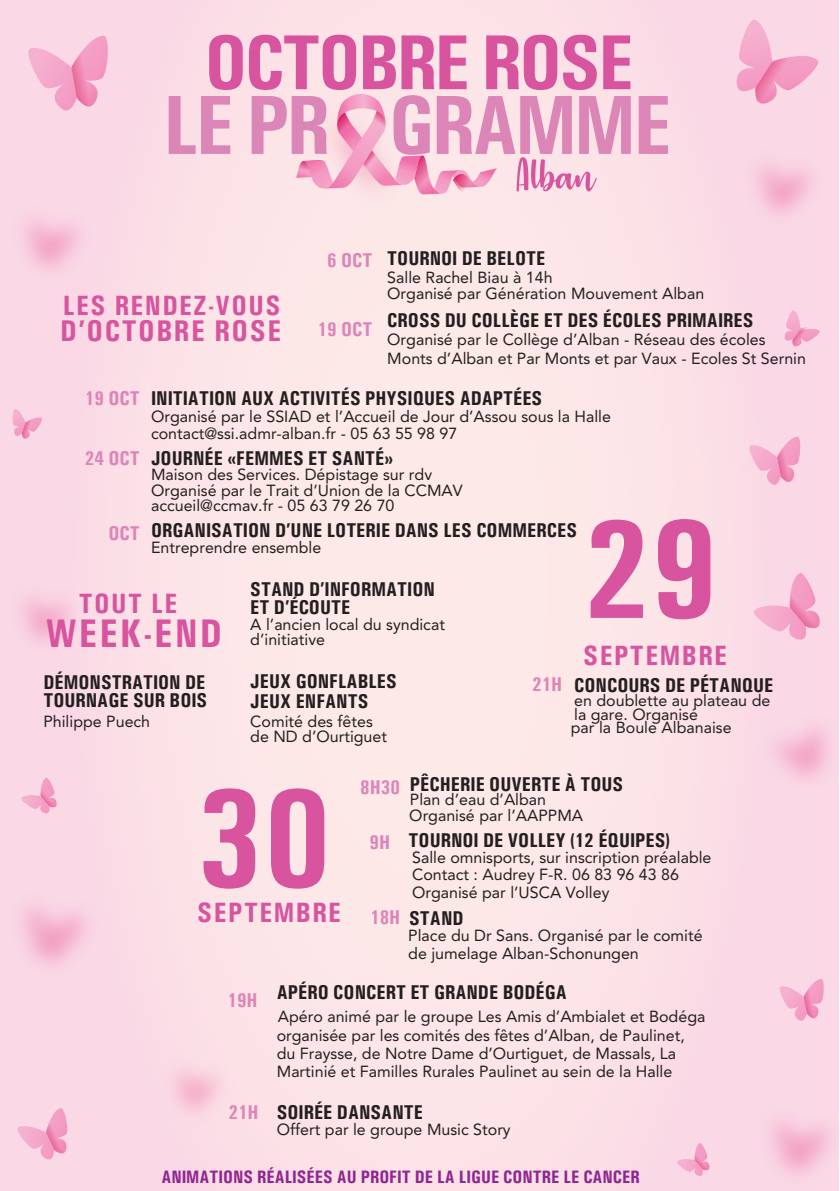
<style>
.page{position:relative;width:840px;height:1191px;background:#fff}
.page>*{position:absolute;margin:0;border:0;box-sizing:border-box;transform-origin:0 0}
.t1{font:700 condensed 142px "Univers";color:#d8549f}
.t2{font:700 condensed 84px "Univers";letter-spacing:-.04em;color:#dc86b8}
.t3{font:700 condensed 78px "Univers";letter-spacing:-.04em;color:#d8549f}
.t4{font:52px "Strawberry Blossom";color:#d8549f}
.t5{font:700 condensed 40px "Univers";letter-spacing:.05em;color:#d8549f}
.t6{font:700 condensed 30px "Univers";letter-spacing:.05em;color:#d8549f}
.t7{font:700 condensed 28px "Univers";letter-spacing:.05em;color:#d8549f}
.t8{font:700 condensed 20px "Univers";color:#231f20}
.t9{font:700 condensed 20px "Univers";color:#dc86b8}
.t10{font:700 condensed 18px "Univers";color:#90268f}
.t11{font:16px/14px "Avenir LT Std";color:#231f20}
.s1{color:#dc86b8}
</style>
<div class="page">
<div style="left:0;top:0;width:838px;height:1190px;background:linear-gradient(to right,#fce1e7,#fce1e7)"></div>
<svg style="left:14px;top:1108px;width:55px;height:54px;background:#f6bdd6"></svg>
<svg style="left:12px;top:409px;width:32px;height:32px"></svg>
<svg style="left:745px;top:437px;width:56px;height:51px;background:#f6bcd5"></svg>
<svg style="left:736px;top:20px;width:86px;height:73px;background:#f6bad4"></svg>
<svg style="left:783px;top:310px;width:38px;height:38px"></svg>
<img style="left:0;top:148px;width:147px;height:188px">
<img style="left:0;top:527px;width:139px;height:182px">
<svg style="left:19px;top:777px;width:38px;height:38px"></svg>
<svg style="left:23px;top:36px;width:88px;height:80px;background:#f6bbd5"></svg>
<img style="left:704px;top:658px;width:134px;height:189px">
<svg style="left:750px;top:573px;width:70px;height:69px;background:#f7bed6"></svg>
<div style="left:106px;top:999px;width:181px;height:180px;background:#fbdde6"></div>
<svg style="left:675px;top:1143px;width:29px;height:34px"></svg>
<svg style="left:776px;top:978px;width:48px;height:46px;background:#f6bcd5"></svg>
<img style="left:704px;top:1049px;width:134px;height:141px">
<img style="left:0;top:836px;width:154px;height:196px">
<img style="left:689px;top:93px;width:149px;height:188px">
<img style="left:836px;top:149px;width:2px;height:188px">
<img style="left:834px;top:528px;width:4px;height:182px">
<div style="left:828px;top:863px;width:10px;height:179px;background:#fad8e6"></div>
<div style="left:284px;top:82px;width:186px;height:187px;background:#fde8e8"></div>
<div style="left:248px;top:46px;width:186px;height:187px;background:#fce5e7"></div>
<svg style="left:296px;top:94px;width:200px;height:101px;background:#f9ccd9"></svg>
<h3 class="t3" style="left:204px;top:15px;width:431px">OCTOBRE ROSE</h3>
<h2 class="t2" style="left:163px;top:74px;width:510px">LE PR GRAMME</h2>
<h3 class="t7" style="left:63px;top:289px;width:219px">LES RENDEZ-VOUS</h3>
<h3 class="t6" style="left:60px;top:313px;width:222px">D’OCTOBRE ROSE</h3>
<h3 class="t4" style="left:516px;top:150px;width:80px">Alban</h3>
<p class="t9" style="left:327px;top:248px;width:47px">6 OCT</p>
<p class="t9" style="left:317px;top:317px;width:56px">19 OCT</p>
<p class="t8" style="left:387px;top:246px;width:159px">TOURNOI DE BELOTE</p>
<p class="t11" style="left:387px;top:269px;width:318px;line-height:16px">Salle Rachel Biau à 14h<br>Organisé par Génération Mouvement Alban</p>
<p class="t11" style="left:387px;top:333px;width:379px">Organisé par le Collège d’Alban - Réseau des écoles</p>
<p class="t8" style="left:387px;top:308px;width:367px">CROSS DU COLLÈGE ET DES ÉCOLES PRIMAIRES</p>
<p class="t11" style="left:387px;top:351px;width:420px">Monts d’Alban et Par Monts et par Vaux - Ecoles St Sernin</p>
<p class="t9" style="left:85px;top:385px;width:56px">19 OCT</p>
<p class="t9" style="left:85px;top:446px;width:56px">24 OCT</p>
<p class="t8" style="left:151px;top:386px;width:392px">INITIATION AUX ACTIVITÉS PHYSIQUES ADAPTÉES</p>
<p class="t11" style="left:151px;top:410px;width:461px">Organisé par le SSIAD et l’Accueil de Jour d’Assou sous la Halle</p>
<p class="t11" style="left:151px;top:426px;width:307px">contact@ssi.admr-alban.fr - 05 63 55 98 97</p>
<p class="t8" style="left:151px;top:446px;width:243px">JOURNÉE «FEMMES ET SANTÉ»</p>
<p class="t11" style="left:151px;top:466px;width:313px;line-height:16.4px">Maison des Services. Dépistage sur rdv<br>Organisé par le Trait d’Union de la CCMAV</p>
<p class="t11" style="left:151px;top:498px;width:245px">accueil@ccmav.fr - 05 63 79 26 70</p>
<h1 class="t1" style="left:581px;top:483px;width:138px">29</h1>
<p class="t8" style="left:151px;top:517px;width:427px">ORGANISATION D’UNE LOTERIE DANS LES COMMERCES</p>
<p class="t9" style="left:108px;top:520px;width:33px">OCT</p>
<p class="t11" style="left:151px;top:541px;width:172px">Entreprendre ensemble</p>
<p class="t8" style="left:250px;top:576px;width:186px">STAND D’INFORMATION</p>
<p class="t11" style="left:250px;top:617px;width:196px">A l’ancien local du syndicat</p>
<h3 class="t7" style="left:79px;top:587px;width:100px">TOUT LE</h3>
<h3 class="t5" style="left:46px;top:609px;width:177px">WEEK-END</h3>
<p class="t8" style="left:43px;top:670px;width:163px">DÉMONSTRATION DE</p>
<p class="t11" style="left:43px;top:715px;width:108px">Philippe Puech</p>
<p class="t8" style="left:250px;top:595px;width:101px">ET D’ÉCOUTE</p>
<p class="t11" style="left:250px;top:633px;width:76px">d’initiative</p>
<h3 class="t7" style="left:583px;top:638px;width:145px">SEPTEMBRE</h3>
<p class="t8" style="left:250px;top:669px;width:148px">JEUX GONFLABLES</p>
<p class="t8" style="left:574px;top:673px;width:201px">CONCOURS DE PÉTANQUE</p>
<p class="t11" style="left:574px;top:694px;width:197px">en doublette au plateau de la gare. Organisé</p>
<p class="t11" style="left:570px;top:720px;width:162px">par la Boule Albanaise</p>
<p class="t9" style="left:532px;top:672px;width:32px">21H</p>
<p class="t8" style="left:43px;top:688px;width:165px">TOURNAGE SUR BOIS</p>
<p class="t8" style="left:250px;top:688px;width:119px">JEUX ENFANTS</p>
<p class="t11" style="left:250px;top:715px;width:124px">Comité des fêtes</p>
<p class="t11" style="left:250px;top:729px;width:138px">de ND d’Ourtiguet</p>
<h1 class="t1" style="left:195px;top:752px;width:138px">30</h1>
<h3 class="t7" style="left:197px;top:895px;width:145px">SEPTEMBRE</h3>
<p class="t9" style="left:360px;top:774px;width:41px">8H30</p>
<p class="t9" style="left:369px;top:830px;width:22px">9H</p>
<p class="t8" style="left:410px;top:771px;width:215px">PÊCHERIE OUVERTE À TOUS</p>
<p class="t11" style="left:410px;top:792px;width:138px">Plan d’eau d’Alban</p>
<p class="t11" style="left:409px;top:809px;width:175px">Organisé par l’AAPPMA</p>
<p class="t8" style="left:408px;top:828px;width:263px">TOURNOI DE VOLLEY (12 ÉQUIPES)</p>
<p class="t11" style="left:412px;top:851px;width:301px">Salle omnisports, sur inscription préalable</p>
<p class="t11" style="left:412px;top:868px;width:268px">Contact : Audrey F-R. 06 83 96 43 86</p>
<p class="t11" style="left:412px;top:886px;width:199px">Organisé par l’USCA Volley</p>
<p class="t11" style="left:408px;top:926px;width:296px;line-height:17.8px">Place du Dr Sans. Organisé par le comité de jumelage Alban-Schonungen</p>
<p class="t8" style="left:370px;top:905px;width:95px"><span class="s1">18H</span> STAND</p>
<p class="t9" style="left:227px;top:988px;width:32px">19H</p>
<p class="t9" style="left:228px;top:1099px;width:32px">21H</p>
<p class="t8" style="left:277px;top:979px;width:291px">APÉRO CONCERT ET GRANDE BODÉGA</p>
<p class="t11" style="left:277px;top:1026px;width:409px;line-height:18px">organisée par les comités des fêtes d’Alban, de Paulinet, du Fraysse, de Notre Dame d’Ourtiguet, de Massals, La</p>
<p class="t8" style="left:277px;top:1099px;width:148px">SOIRÉE DANSANTE</p>
<p class="t11" style="left:277px;top:1122px;width:235px">Offert par le groupe Music Story</p>
<p class="t11" style="left:278px;top:1010px;width:429px">Apéro animé par le groupe Les Amis d’Ambialet et Bodéga</p>
<p class="t11" style="left:277px;top:1064px;width:397px">Martinié et Familles Rurales Paulinet au sein de la Halle</p>
<p class="t10" style="left:161px;top:1166px;width:479px">ANIMATIONS RÉALISÉES AU PROFIT DE LA LIGUE CONTRE LE CANCER</p>
</div>
